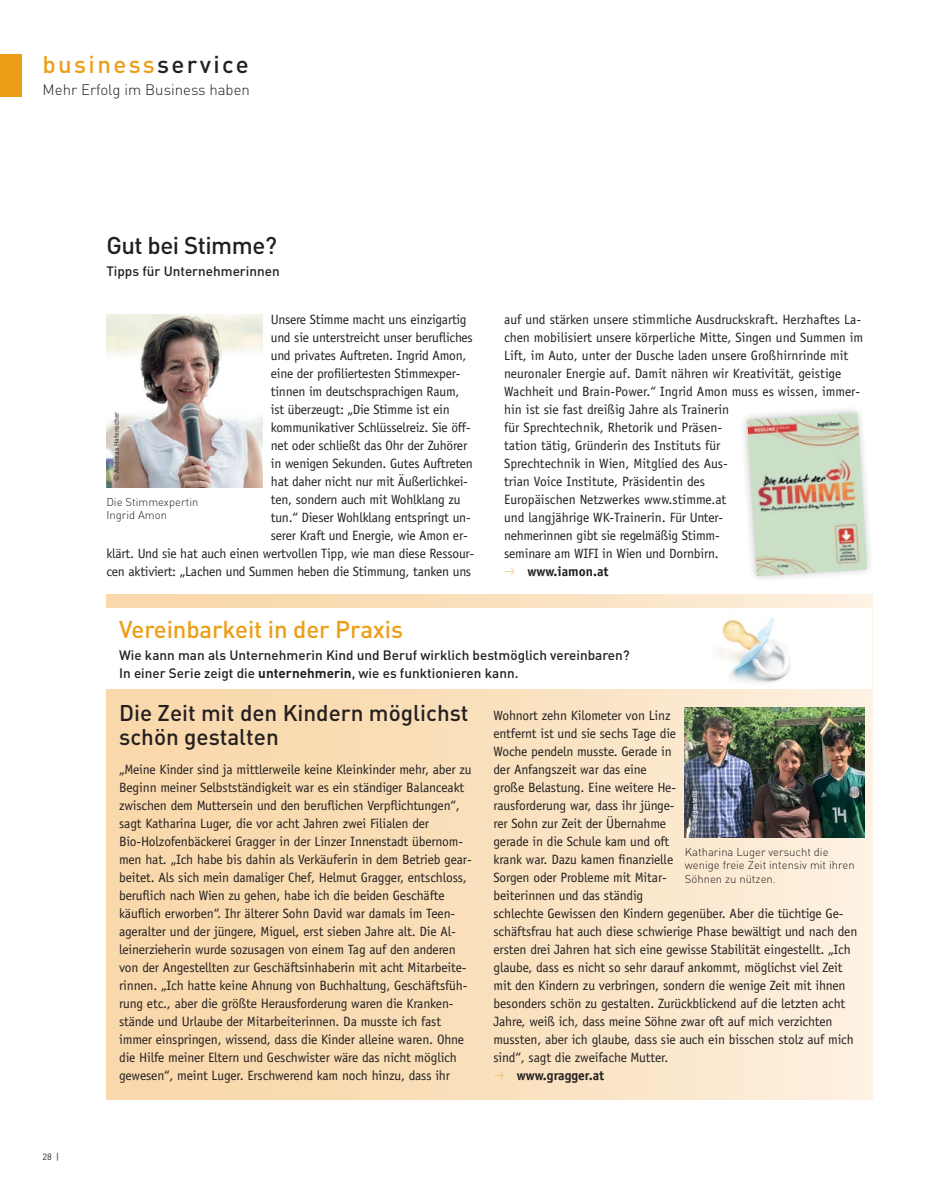
<style>
.page{position:relative;width:936px;height:1191px;background:#fff}
.page>*{position:absolute;margin:0;border:0;box-sizing:border-box;transform-origin:0 0}
.t1{font:500 24px "DIN";letter-spacing:-.005em;color:#ed9e18}
.t2{font:500 24px "DIN";letter-spacing:.1em;color:#ed9e18}
.t3{font:500 24px "DIN";letter-spacing:-.02em;color:#231f20}
.t4{font:500 22.5px/24px "DIN";color:#231f20}
.t5{font:300 15px "DIN";color:#231f20}
.t6{font:13.5px/18px "Officina Sans";letter-spacing:-.01em;color:#231f20}
.t7{font:500 13.5px/18px "DIN";color:#231f20}
.t8{font:700 13.5px "Officina Sans";color:#231f20}
.t9{font:300 11.25px/13.5px "DIN";color:#231f20}
.t10{font:9px "DIN";color:#231f20}
.t11{font:500 6.75px "DIN";color:#231f20}
.t12{font:500 6.75px "DIN";color:#fff}
.s1{color:#231f20}
.s2{font-weight:700}
</style>
<div class="page">
<div style="left:0;top:54px;width:21px;height:42px;background:#ed9e18"></div>
<div style="left:106px;top:594px;width:766px;height:505px;background:linear-gradient(to right,#f8d5a4,#fbeedc)"></div>
<div style="left:106px;top:608px;width:766px;height:81px;background:#fff"></div>
<img style="left:719px;top:617px;width:72px;height:66px">
<img style="left:685px;top:707px;width:179px;height:130px">
<img style="left:106px;top:315px;width:156px;height:172px">
<svg style="left:743px;top:409px;width:127px;height:170px"></svg>
<img style="left:747px;top:413px;width:120px;height:163px">
<svg style="left:494px;top:1072px;width:9px;height:7px"></svg>
<h1 class="t2" style="left:43px;top:49px;width:208px">business<span class="s1">service</span></h1>
<p class="t5" style="left:43px;top:80px;width:209px">Mehr Erfolg im Business haben</p>
<h1 class="t3" style="left:106px;top:230px;width:172px">Gut bei Stimme?</h1>
<p class="t7" style="left:106px;top:262px;width:175px">Tipps für Unternehmerinnen</p>
<p class="t6" style="left:271px;top:310px;width:197px">Unsere Stimme macht uns einzigartig</p>
<p class="t6" style="left:271px;top:328px;width:203px">und sie unterstreicht unser berufliches</p>
<p class="t6" style="left:271px;top:346px;width:197px">und privates Auftreten. Ingrid Amon,</p>
<p class="t6" style="left:271px;top:364px;width:191px">eine der profiliertesten Stimmexper-</p>
<p class="t6" style="left:271px;top:382px;width:190px">tinnen im deutschsprachigen Raum,</p>
<p class="t6" style="left:271px;top:400px;width:180px">ist überzeugt: „Die Stimme ist ein</p>
<p class="t6" style="left:271px;top:418px;width:201px">kommunikativer Schlüsselreiz. Sie öff-</p>
<p class="t6" style="left:271px;top:436px;width:198px">net oder schließt das Ohr der Zuhörer</p>
<p class="t6" style="left:271px;top:454px;width:204px">in wenigen Sekunden. Gutes Auftreten</p>
<p class="t6" style="left:271px;top:472px;width:199px">hat daher nicht nur mit Äußerlichkei-</p>
<p class="t6" style="left:271px;top:490px;width:191px">ten, sondern auch mit Wohlklang zu</p>
<p class="t6" style="left:271px;top:508px;width:201px">tun.“ Dieser Wohlklang entspringt un-</p>
<p class="t6" style="left:271px;top:526px;width:198px">serer Kraft und Energie, wie Amon er-</p>
<p class="t6" style="left:106px;top:544px;width:369px">klärt. Und sie hat auch einen wertvollen Tipp, wie man diese Ressour-</p>
<p class="t6" style="left:106px;top:562px;width:366px">cen aktiviert: „Lachen und Summen heben die Stimmung, tanken uns</p>
<p class="t11" style="left:112px;top:480px;width:71px;rotate:-90deg">© Andreas Hafenscher</p>
<p class="t9" style="left:106px;top:495px;width:94px">Die Stimmexpertin<br>Ingrid Amon</p>
<p class="t6" style="left:504px;top:310px;width:360px">auf und stärken unsere stimmliche Ausdruckskraft. Herzhaftes La&shy;chen mobilisiert unsere körperliche Mitte, Singen und Summen im Lift, im Auto, unter der Dusche laden unsere Großhirnrinde mit neuronaler Energie auf. Damit nähren wir Kreativität, geistige Wachheit und Brain-Power.“ Ingrid Amon muss es wissen, immer&shy;hin ist sie fast dreißig Jahre als Trainerin<br>für Sprechtechnik, Rhetorik und Präsen-<br>tation tätig, Gründerin des Instituts für<br>Sprechtechnik in Wien, Mitglied des Aus-<br>trian Voice Institute, Präsidentin des<br>Europäischen Netzwerkes www.stimme.at<br>und langjährige WK-Trainerin. Für Unter-<br>nehmerinnen gibt sie regelmäßig Stimm-<br>seminare am WIFI in Wien und Dornbirn.</p>
<p class="t8" style="left:527px;top:563px;width:83px">www.iamon.at</p>
<p class="t10" style="left:43px;top:1150px;width:18px">28 |</p>
<h1 class="t1" style="left:119px;top:614px;width:285px">Vereinbarkeit in der Praxis</h1>
<p class="t7" style="left:119px;top:646px;width:512px">Wie kann man als Unternehmerin Kind und Beruf wirklich bestmöglich vereinbaren?<br>In einer Serie zeigt die <span class="s2">unternehmerin</span>, wie es funktionieren kann.</p>
<h2 class="t4" style="left:119px;top:700px;width:351px">Die Zeit mit den Kindern möglichst schön gestalten</h2>
<p class="t6" style="left:119px;top:760px;width:354px">„Meine Kinder sind ja mittlerweile keine Kleinkinder mehr, aber zu Beginn meiner Selbstständigkeit war es ein ständiger Balanceakt zwischen dem Muttersein und den beruflichen Verpflichtungen“, sagt Katharina Luger, die vor acht Jahren zwei Filialen der Bio-Holzofenbäckerei Gragger in der Linzer Innenstadt übernom&shy;men hat. „Ich habe bis dahin als Verkäuferin in dem Betrieb gear&shy;beitet. Als sich mein damaliger Chef, Helmut Gragger, entschloss, beruflich nach Wien zu gehen, habe ich die beiden Geschäfte käuflich erworben“. Ihr älterer Sohn David war damals im Teen&shy;ageralter und der jüngere, Miguel, erst sieben Jahre alt. Die Al&shy;leinerzieherin wurde sozusagen von einem Tag auf den anderen von der Angestellten zur Geschäftsinhaberin mit acht Mitarbeite&shy;rinnen. „Ich hatte keine Ahnung von Buchhaltung, Geschäftsfüh&shy;rung etc., aber die größte Herausforderung waren die Kranken&shy;stände und Urlaube der Mitarbeiterinnen. Da musste ich fast immer einspringen, wissend, dass die Kinder alleine waren. Ohne die Hilfe meiner Eltern und Geschwister wäre das nicht möglich gewesen“, meint Luger. Erschwerend kam noch hinzu, dass ihr</p>
<p class="t6" style="left:493px;top:706px;width:365px">Wohnort zehn Kilometer von Linz<br>entfernt ist und sie sechs Tage die<br>Woche pendeln musste. Gerade in<br>der Anfangszeit war das eine<br>große Belastung. Eine weitere He-<br>rausforderung war, dass ihr jünge-<br>rer Sohn zur Zeit der Übernahme<br>gerade in die Schule kam und oft<br>krank war. Dazu kamen finanzielle<br>Sorgen oder Probleme mit Mitar-<br>beiterinnen und das ständig<br>schlechte Gewissen den Kindern gegenüber. Aber die tüchtige Ge&shy;schäftsfrau hat auch diese schwierige Phase bewältigt und nach den ersten drei Jahren hat sich eine gewisse Stabilität eingestellt. „Ich glaube, dass es nicht so sehr darauf ankommt, möglichst viel Zeit mit den Kindern zu verbringen, sondern die wenige Zeit mit ihnen besonders schön zu gestalten. Zurückblickend auf die letzten acht Jahre, weiß ich, dass meine Söhne zwar oft auf mich verzichten mussten, aber ich glaube, dass sie auch ein bisschen stolz auf mich sind“, sagt die zweifache Mutter.</p>
<p class="t8" style="left:517px;top:1067px;width:89px">www.gragger.at</p>
<p class="t12" style="left:690px;top:830px;width:41px;rotate:-90deg">© beigestellt</p>
<p class="t9" style="left:685px;top:844px;width:171px">Katharina Luger versucht die wenige freie Zeit intensiv mit ihren<br>Söhnen zu nützen.</p>
</div>
